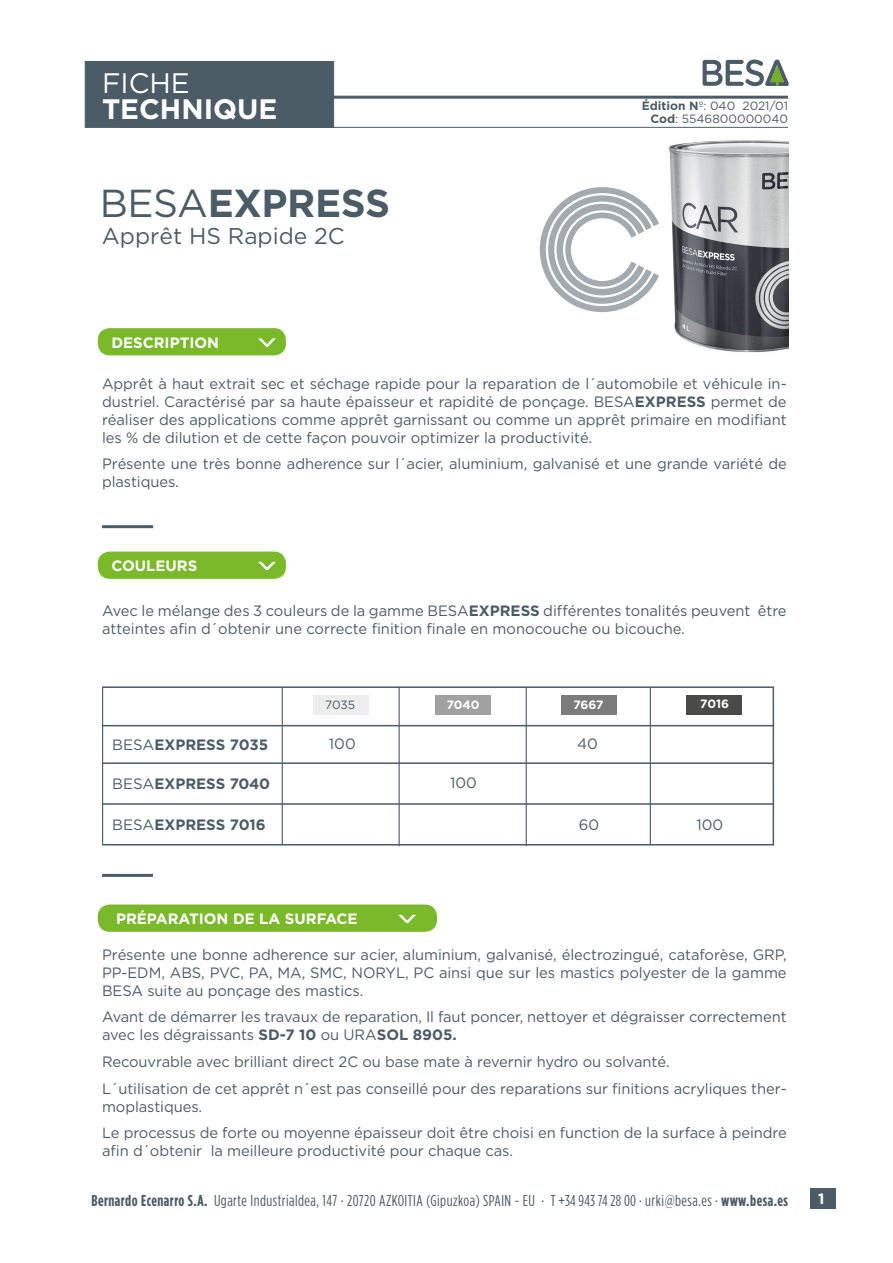
<style>
.page{position:relative;width:893px;height:1263px;background:#fff}
.page>*{position:absolute;margin:0;border:0;box-sizing:border-box;transform-origin:0 0}
.t1{font:700 39px "Gotham";letter-spacing:-.01em;color:#4b5c67}
.t2{font:700 28.2px "Gotham";color:#fff}
.t3{font:28.2px "Gotham";color:#fff}
.t4{font:22.8px "Gotham";color:#4b5c67}
.t5{font:15.75px "Gotham Condensed";letter-spacing:.03em;color:#4b5c67}
.t6{font:15px/18px "Gotham";letter-spacing:-.005em;color:#4b5c67}
.t7{font:700 15px "Gotham";color:#4b5c67}
.t8{font:700 15px "Gotham";color:#fff}
.t9{font:15px "Gotham";color:#4b5c67}
.t10{font:12px/13.5px "Gotham";color:#4b5c67;text-align:right}
.t11{font:700 12px "Gotham";letter-spacing:-.005em;color:#fff}
.t12{font:12px "Gotham";color:#4b5c67}
.s1{font-weight:700}
.s2{font-weight:400}
</style>
<div class="page">
<img style="left:668px;top:140px;width:120px;height:213px">
<svg style="left:540px;top:187px;width:119px;height:125px"></svg>
<div style="left:98px;top:328px;width:188px;height:27px;background:#7ab929;border-radius:12px"></div>
<svg style="left:258px;top:338px;width:18px;height:9px"></svg>
<div style="left:98px;top:552px;width:188px;height:27px;background:#7ab929;border-radius:12px"></div>
<svg style="left:258px;top:561px;width:18px;height:10px"></svg>
<div style="left:98px;top:904px;width:339px;height:28px;background:#7ab929;border-radius:12px"></div>
<svg style="left:398px;top:914px;width:18px;height:10px"></svg>
<div style="left:810px;top:1188px;width:26px;height:21px;background:#4b5c67"></div>
<div style="left:85px;top:61px;width:249px;height:67px;background:#4b5c67"></div>
<hr style="left:119px;top:96px;width:669px;height:3px;background:#4b5c67">
<hr style="left:119px;top:127px;width:669px;height:1px;background:#4b5c67">
<svg style="left:703px;top:60px;width:86px;height:26px"></svg>
<hr style="left:102px;top:874px;width:51px;height:3px;background:#4b5c67">
<hr style="left:102px;top:525px;width:51px;height:3px;background:#4b5c67">
<hr style="left:102px;top:762px;width:671px;height:2px;background:#4b5c67">
<hr style="left:102px;top:725px;width:672px;height:1px;background:#4b5c67">
<hr style="left:102px;top:686px;width:672px;height:2px;background:#4b5c67">
<hr style="left:102px;top:803px;width:671px;height:2px;background:#4b5c67">
<hr style="left:102px;top:844px;width:671px;height:1px;background:#4b5c67">
<div style="left:313px;top:695px;width:55px;height:19px;background:#eee"></div>
<div style="left:435px;top:695px;width:55px;height:19px;background:#a1a1a1"></div>
<div style="left:561px;top:695px;width:55px;height:19px;background:#7c7b7b"></div>
<div style="left:687px;top:695px;width:55px;height:19px;background:#4a4a49"></div>
<hr style="left:282px;top:687px;width:1px;height:158px;background:#4b5c67">
<hr style="left:399px;top:687px;width:1px;height:159px;background:#4b5c67">
<hr style="left:773px;top:687px;width:1px;height:158px;background:#4b5c67">
<hr style="left:526px;top:687px;width:1px;height:159px;background:#4b5c67">
<hr style="left:650px;top:687px;width:1px;height:157px;background:#4b5c67">
<hr style="left:102px;top:687px;width:1px;height:157px;background:#4b5c67">
<h2 class="t3" style="left:102px;top:67px;width:89px">FICHE</h2>
<h2 class="t2" style="left:102px;top:93px;width:177px">TECHNIQUE</h2>
<p class="t10" style="left:642px;top:99px;width:148px"><span class="s1">Édition N</span>º: 040 2021/01<br><span class="s1">Cod</span>: 5546800000040</p>
<h1 class="t1" style="left:100px;top:181px;width:292px"><span class="s2">BESA</span>EXPRESS</h1>
<h3 class="t4" style="left:102px;top:223px;width:244px">Apprêt HS Rapide 2C</h3>
<p class="t8" style="left:111px;top:334px;width:109px">DESCRIPTION</p>
<p class="t6" style="left:102px;top:374px;width:686px;text-align:justify">Apprêt à haut extrait sec et séchage rapide pour la reparation de l´automobile et véhicule in&shy;dustriel. Caractérisé par sa haute épaisseur et rapidité de ponçage. BESA<span class="s1">EXPRESS</span> permet de réaliser des applications comme apprêt garnissant ou comme un apprêt primaire en modifiant les % de dilution et de cette façon pouvoir optimizer la productivité.</p>
<p class="t6" style="left:102px;top:454px;width:686px">Présente une très bonne adherence sur l´acier, aluminium, galvanisé et une grande variété de plastiques.</p>
<p class="t8" style="left:111px;top:557px;width:87px">COULEURS</p>
<p class="t6" style="left:102px;top:601px;width:686px">Avec le mélange des 3 couleurs de la gamme BESA<span class="s1">EXPRESS</span> différentes tonalités peuvent être atteintes afin d´obtenir une correcte finition finale en monocouche ou bicouche.</p>
<p class="t12" style="left:325px;top:698px;width:32px">7035</p>
<p class="t11" style="left:447px;top:697px;width:34px">7040</p>
<p class="t11" style="left:573px;top:697px;width:32px">7667</p>
<p class="t11" style="left:700px;top:697px;width:30px">7016</p>
<p class="t7" style="left:112px;top:736px;width:157px"><span class="s2">BESA</span>EXPRESS 7035</p>
<p class="t9" style="left:329px;top:735px;width:28px">100</p>
<p class="t7" style="left:112px;top:775px;width:159px"><span class="s2">BESA</span>EXPRESS 7040</p>
<p class="t9" style="left:450px;top:774px;width:28px">100</p>
<p class="t9" style="left:577px;top:735px;width:22px">40</p>
<p class="t7" style="left:112px;top:816px;width:155px"><span class="s2">BESA</span>EXPRESS 7016</p>
<p class="t9" style="left:579px;top:816px;width:22px">60</p>
<p class="t9" style="left:696px;top:816px;width:28px">100</p>
<p class="t8" style="left:116px;top:910px;width:243px">PRÉPARATION DE LA SURFACE</p>
<p class="t6" style="left:102px;top:945px;width:686px;text-align:justify">Présente une bonne adherence sur acier, aluminium, galvanisé, électrozingué, cataforèse, GRP, PP-EDM, ABS, PVC, PA, MA, SMC, NORYL, PC ainsi que sur les mastics polyester de la gamme BESA suite au ponçage des mastics.</p>
<p class="t6" style="left:102px;top:1008px;width:686px">Avant de démarrer les travaux de reparation, Il faut poncer, nettoyer et dégraisser correctement avec les dégraissants <span class="s1">SD-7 10</span> ou URA<span class="s1">SOL 8905.</span></p>
<p class="t6" style="left:102px;top:1048px;width:686px;line-height:26.5px">Recouvrable avec brilliant direct 2C ou base mate à revernir hydro ou solvanté.<br>L´utilisation de cet apprêt n´est pas conseillé pour des reparations sur finitions acryliques ther-</p>
<p class="t6" style="left:102px;top:1093px;width:686px;line-height:26.5px">moplastiques.<br>Le processus de forte ou moyenne épaisseur doit être choisi en function de la surface à peindre</p>
<p class="t6" style="left:102px;top:1141px;width:413px">afin d´obtenir la meilleure productivité pour chaque cas.</p>
<p class="t5" style="left:91px;top:1192px;width:698px"><span class="s1">Bernardo Ecenarro S.A.</span> Ugarte Industrialdea, 147 · 20720 AZKOITIA (Gipuzkoa) SPAIN - EU · T +34 943 74 28 00 · urki@besa.es · <span class="s1">www.besa.es</span></p>
<p class="t8" style="left:818px;top:1190px;width:8px">1</p>
</div>
